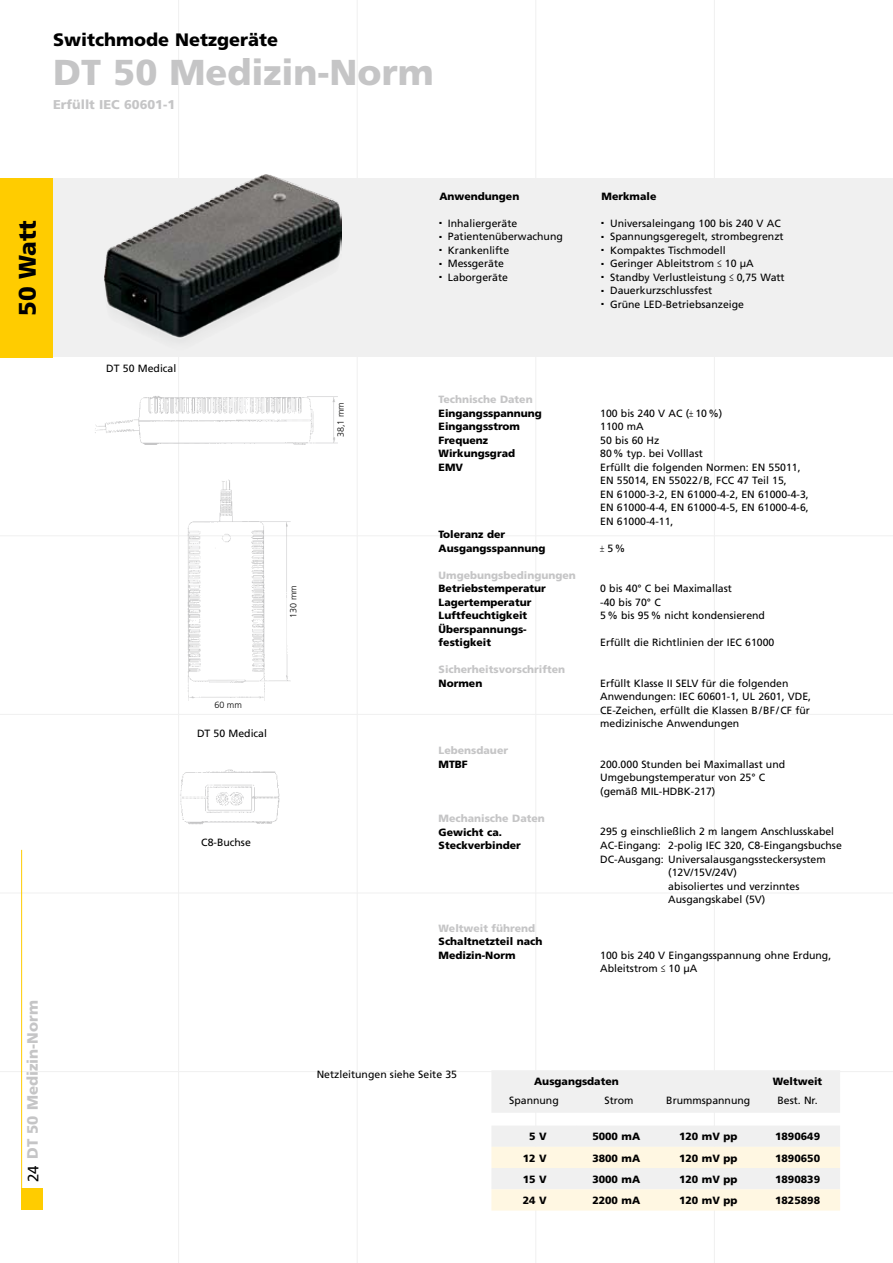
<style>
.page{position:relative;width:893px;height:1263px;background:#fff}
.page>*{position:absolute;margin:0;border:0;box-sizing:border-box;transform-origin:0 0}
.t1{font:900 36px "Frutiger";color:#c5c5c6}
.t2{font:900 24px "Frutiger";color:#000}
.t3{font:900 18px "Frutiger";color:#000}
.t4{font:900 15px "Frutiger";color:#c5c5c6}
.t5{font:900 12.75px "Frutiger";color:#c5c5c6}
.t6{font:10.5px/13.5px "Frutiger";color:#000}
.t7{font:900 10.5px/13.5px "Frutiger";color:#000}
.t8{font:900 10.5px "Frutiger";color:#c5c5c6}
.t9{font:300 9px "Frutiger";color:#000}
.s1{font-weight:400;color:#000}
</style>
<div class="page">
<hr style="left:178px;top:0;width:1px;height:1263px;background:#f0f0f0">
<hr style="left:357px;top:0;width:1px;height:1263px;background:#f0f0f0">
<hr style="left:535px;top:0;width:1px;height:1263px;background:#f0f0f0">
<hr style="left:714px;top:0;width:1px;height:1263px;background:#f0f0f0">
<hr style="left:0;top:535px;width:893px;height:1px;background:#f0f0f0">
<hr style="left:0;top:714px;width:893px;height:1px;background:#f0f0f0">
<hr style="left:0;top:893px;width:893px;height:1px;background:#f0f0f0">
<hr style="left:0;top:1071px;width:893px;height:1px;background:#f0f0f0">
<hr style="left:21px;top:850px;width:1px;height:360px;background:#fc0">
<div style="left:21px;top:1188px;width:22px;height:22px;background:#fc0"></div>
<div style="left:0;top:179px;width:893px;height:178px;background:#f0f0f0"></div>
<div style="left:0;top:178px;width:53px;height:179px;background:#fc0"></div>
<img style="left:104px;top:174px;width:237px;height:167px">
<img style="left:95px;top:396px;width:243px;height:49px">
<div style="left:492px;top:1070px;width:348px;height:43px;background:#f0f0f0"></div>
<svg style="left:491px;top:1126px;width:349px;height:84px"></svg>
<img style="left:180px;top:769px;width:100px;height:56px">
<img style="left:187px;top:479px;width:104px;height:222px">
<h3 class="t3" style="left:53px;top:29px;width:227px">Switchmode Netzgeräte</h3>
<h1 class="t1" style="left:53px;top:51px;width:382px">DT 50 Medizin-Norm</h1>
<p class="t5" style="left:53px;top:97px;width:123px">Erfüllt IEC 60601-1</p>
<h2 class="t2" style="left:13px;top:316px;width:97px;rotate:-90deg">50 Watt</h2>
<h3 class="t4" style="left:23px;top:1182px;width:183px;rotate:-90deg"><span class="s1">24</span> DT 50 Medizin-Norm</h3>
<p class="t6" style="left:106px;top:361px;width:72px">DT 50 Medical</p>
<p class="t9" style="left:336px;top:437px;width:37px;rotate:-90deg">38,1 mm</p>
<p class="t9" style="left:288px;top:618px;width:34px;rotate:-90deg">130 mm</p>
<p class="t9" style="left:214px;top:700px;width:29px">60 mm</p>
<p class="t6" style="left:197px;top:727px;width:72px">DT 50 Medical</p>
<p class="t6" style="left:201px;top:835px;width:51px">C8-Buchse</p>
<p class="t7" style="left:439px;top:189px;width:81px">Anwendungen</p>
<p class="t6" style="left:439px;top:216px;width:79px">■ Inhaliergeräte</p>
<p class="t6" style="left:439px;top:230px;width:125px">■ Patientenüberwachung</p>
<p class="t6" style="left:439px;top:243px;width:71px">■ Krankenlifte</p>
<p class="t6" style="left:439px;top:257px;width:66px">■ Messgeräte</p>
<p class="t6" style="left:439px;top:270px;width:70px">■ Laborgeräte</p>
<p class="t7" style="left:602px;top:189px;width:56px">Merkmale</p>
<p class="t6" style="left:602px;top:216px;width:181px">■ Universaleingang 100 bis 240 V AC</p>
<p class="t6" style="left:602px;top:230px;width:184px">■ Spannungsgeregelt, strombegrenzt</p>
<p class="t6" style="left:602px;top:243px;width:125px">■ Kompaktes Tischmodell</p>
<p class="t6" style="left:602px;top:257px;width:154px">■ Geringer Ableitstrom ≤ 10 µA</p>
<p class="t6" style="left:602px;top:270px;width:185px">■ Standby Verlustleistung ≤ 0,75 Watt</p>
<p class="t6" style="left:602px;top:284px;width:112px">■ Dauerkurzschlussfest</p>
<p class="t6" style="left:602px;top:297px;width:144px">■ Grüne LED-Betriebsanzeige</p>
<p class="t8" style="left:439px;top:393px;width:96px">Technische Daten</p>
<p class="t7" style="left:439px;top:406px;width:105px">Eingangsspannung</p>
<p class="t6" style="left:600px;top:406px;width:124px">100 bis 240 V AC ( 10%)</p>
<p class="t7" style="left:439px;top:420px;width:83px">Eingangsstrom</p>
<p class="t6" style="left:600px;top:420px;width:45px">1100 mA</p>
<p class="t7" style="left:439px;top:433px;width:51px">Frequenz</p>
<p class="t6" style="left:600px;top:433px;width:61px">50 bis 60 Hz</p>
<p class="t7" style="left:439px;top:447px;width:78px">Wirkungsgrad</p>
<p class="t6" style="left:600px;top:447px;width:104px">80% typ. bei Volllast</p>
<p class="t7" style="left:439px;top:460px;width:26px">EMV</p>
<p class="t6" style="left:600px;top:460px;width:210px">Erfüllt die folgenden Normen: EN 55011, EN 55014, EN 55022/B, FCC 47 Teil 15,<br>EN 61000-3-2, EN 61000-4-2, EN 61000-4-3, EN 61000-4-4, EN 61000-4-5, EN 61000-4-6, EN 61000-4-11,</p>
<p class="t7" style="left:439px;top:528px;width:108px">Toleranz der<br>Ausgangsspannung</p>
<p class="t6" style="left:607px;top:541px;width:19px">5%</p>
<p class="t8" style="left:439px;top:569px;width:139px">Umgebungsbedingungen</p>
<p class="t7" style="left:439px;top:582px;width:109px">Betriebstemperatur</p>
<p class="t6" style="left:600px;top:582px;width:133px">0 bis 40° C bei Maximallast</p>
<p class="t7" style="left:439px;top:595px;width:94px">Lagertemperatur</p>
<p class="t6" style="left:600px;top:595px;width:62px">-40 bis 70° C</p>
<p class="t7" style="left:439px;top:609px;width:90px">Luftfeuchtigkeit</p>
<p class="t6" style="left:600px;top:609px;width:166px">5% bis 95% nicht kondensierend</p>
<p class="t7" style="left:439px;top:622px;width:90px">Überspannungs&shy;festigkeit</p>
<p class="t6" style="left:600px;top:636px;width:176px">Erfüllt die Richtlinien der IEC 61000</p>
<p class="t8" style="left:439px;top:663px;width:128px">Sicherheitsvorschriften</p>
<p class="t7" style="left:439px;top:676px;width:45px">Normen</p>
<p class="t6" style="left:600px;top:676px;width:212px">Erfüllt Klasse II SELV für die folgenden Anwendungen: IEC 60601-1, UL 2601, VDE, CE-Zeichen, erfüllt die Klassen B/BF/CF für medizinische Anwendungen</p>
<p class="t8" style="left:439px;top:744px;width:71px">Lebensdauer</p>
<p class="t7" style="left:439px;top:757px;width:31px">MTBF</p>
<p class="t6" style="left:600px;top:757px;width:186px">200.000 Stunden bei Maximallast und<br>Umgebungstemperatur von 25° C (gemäß MIL-HDBK-217)</p>
<p class="t8" style="left:439px;top:812px;width:108px">Mechanische Daten</p>
<p class="t7" style="left:439px;top:825px;width:65px">Gewicht ca.</p>
<p class="t6" style="left:600px;top:825px;width:235px">295 g einschließlich 2 m langem Anschlusskabel</p>
<p class="t7" style="left:439px;top:838px;width:84px">Steckverbinder</p>
<p class="t6" style="left:600px;top:838px;width:243px">AC-Eingang: 2-polig IEC 320, C8-Eingangsbuchse</p>
<p class="t6" style="left:600px;top:852px;width:227px">DC-Ausgang: Universalausgangssteckersystem</p>
<p class="t6" style="left:668px;top:865px;width:70px">(12V/15V/24V)</p>
<p class="t6" style="left:668px;top:879px;width:133px">abisoliertes und verzinntes</p>
<p class="t6" style="left:668px;top:892px;width:99px">Ausgangskabel (5V)</p>
<p class="t8" style="left:439px;top:921px;width:98px">Weltweit führend</p>
<p class="t7" style="left:439px;top:934px;width:105px">Schaltnetzteil nach<br>Medizin-Norm</p>
<p class="t6" style="left:600px;top:948px;width:233px">100 bis 240 V Eingangsspannung ohne Erdung,<br>Ableitstrom ≤ 10 µA</p>
<p class="t6" style="left:317px;top:1068px;width:142px">Netzleitungen siehe Seite 35</p>
<p class="t7" style="left:534px;top:1074px;width:86px">Ausgangsdaten</p>
<p class="t7" style="left:773px;top:1074px;width:51px">Weltweit</p>
<p class="t6" style="left:509px;top:1093px;width:51px">Spannung</p>
<p class="t6" style="left:604px;top:1093px;width:31px">Strom</p>
<p class="t6" style="left:666px;top:1093px;width:85px">Brummspannung</p>
<p class="t6" style="left:777px;top:1093px;width:42px">Best. Nr.</p>
<p class="t7" style="left:529px;top:1130px;width:19px">5 V</p>
<p class="t7" style="left:592px;top:1130px;width:49px">5000 mA</p>
<p class="t7" style="left:679px;top:1130px;width:60px">120 mV pp</p>
<p class="t7" style="left:775px;top:1130px;width:46px">1890649</p>
<p class="t7" style="left:523px;top:1151px;width:25px">12 V</p>
<p class="t7" style="left:592px;top:1151px;width:49px">3800 mA</p>
<p class="t7" style="left:679px;top:1151px;width:60px">120 mV pp</p>
<p class="t7" style="left:775px;top:1151px;width:46px">1890650</p>
<p class="t7" style="left:523px;top:1172px;width:25px">15 V</p>
<p class="t7" style="left:592px;top:1172px;width:49px">3000 mA</p>
<p class="t7" style="left:679px;top:1172px;width:60px">120 mV pp</p>
<p class="t7" style="left:775px;top:1172px;width:46px">1890839</p>
<p class="t7" style="left:523px;top:1193px;width:25px">24 V</p>
<p class="t7" style="left:592px;top:1193px;width:49px">2200 mA</p>
<p class="t7" style="left:679px;top:1193px;width:60px">120 mV pp</p>
<p class="t7" style="left:775px;top:1193px;width:46px">1825898</p>
</div>
